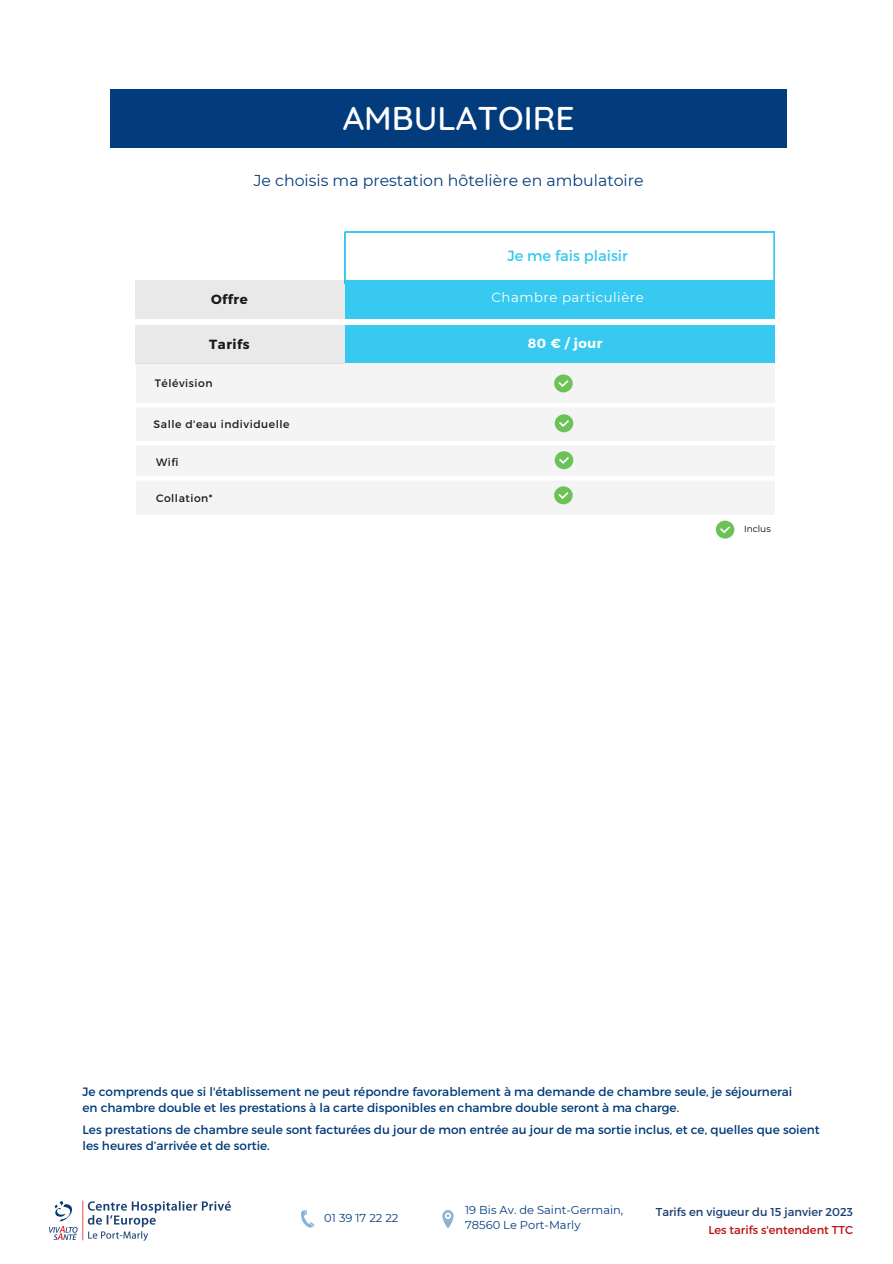
<style>
.page{position:relative;width:893px;height:1264px;background:#fff}
.page>*{position:absolute;margin:0;border:0;box-sizing:border-box;transform-origin:0 0}
.t1{font:500 33.6px "Quicksand";color:#fff}
.t2{font:15.75px "Montserrat";color:#033c7c}
.t3{font:14.7px "Montserrat";color:#37c9ef}
.t4{font:700 13.35px "Montserrat";letter-spacing:.04em;color:#191919}
.t5{font:13.2px "Montserrat";letter-spacing:.04em;color:#fff}
.t6{font:700 13.2px "Montserrat";letter-spacing:.04em;color:#fff}
.t7{font:700 13.2px "Montserrat";letter-spacing:.04em;color:#191919}
.t8{font:12.15px/16px "Montserrat";color:#003a78}
.t9{font:11.4px/15.3px "Montserrat";color:#033c7c}
.t10{font:11.4px "Montserrat";color:#193e72}
.t11{font:11.4px "Montserrat";color:#bc0f0f}
.t12{font:10.8px "Montserrat";letter-spacing:.05em;color:#191919}
.t13{font:9px "Montserrat";color:#000}
</style>
<div class="page">
<div style="left:345px;top:281px;width:429px;height:38px;background:#37c9ef"></div>
<div style="left:345px;top:325px;width:429px;height:38px;background:#37c9ef"></div>
<div style="left:136px;top:363px;width:638px;height:152px;background:#f4f4f4"></div>
<hr style="left:136px;top:403px;width:756px;height:4px;background:#fff">
<hr style="left:133px;top:441px;width:759px;height:4px;background:#fff">
<svg style="left:345px;top:232px;width:429px;height:49px"></svg>
<div style="left:136px;top:281px;width:209px;height:38px;background:#e9e9e9"></div>
<div style="left:136px;top:325px;width:209px;height:38px;background:#e9e9e9"></div>
<div style="left:554px;top:414px;width:19px;height:18px;background:#6ac259;border-radius:50%"></div>
<svg style="left:559px;top:420px;width:10px;height:7px"></svg>
<div style="left:110px;top:89px;width:676px;height:59px;background:#033c7c"></div>
<div style="left:715px;top:520px;width:19px;height:18px;background:#6ac259;border-radius:50%"></div>
<svg style="left:720px;top:526px;width:10px;height:7px"></svg>
<hr style="left:133px;top:476px;width:759px;height:4px;background:#fff">
<div style="left:554px;top:486px;width:18px;height:18px;background:#6ac259;border-radius:50%"></div>
<svg style="left:558px;top:492px;width:10px;height:7px"></svg>
<img style="left:49px;top:1200px;width:266px;height:41px">
<div style="left:554px;top:451px;width:19px;height:18px;background:#6ac259;border-radius:50%"></div>
<svg style="left:559px;top:457px;width:10px;height:7px"></svg>
<div style="left:554px;top:374px;width:18px;height:18px;background:#6ac259;border-radius:50%"></div>
<svg style="left:558px;top:380px;width:10px;height:7px"></svg>
<svg style="left:301px;top:1209px;width:13px;height:18px"></svg>
<svg style="left:442px;top:1210px;width:11px;height:17px"></svg>
<h1 class="t1" style="left:342px;top:96px;width:233px">AMBULATOIRE</h1>
<p class="t2" style="left:254px;top:171px;width:391px">Je choisis ma prestation hôtelière en ambulatoire</p>
<p class="t4" style="left:211px;top:290px;width:38px">Offre</p>
<p class="t7" style="left:209px;top:335px;width:42px">Tarifs</p>
<p class="t12" style="left:155px;top:376px;width:59px">Télévision</p>
<p class="t12" style="left:154px;top:417px;width:137px">Salle d'eau individuelle</p>
<p class="t12" style="left:156px;top:455px;width:24px">Wifi</p>
<p class="t12" style="left:156px;top:491px;width:58px">Collation*</p>
<p class="t3" style="left:507px;top:246px;width:122px">Je me fais plaisir</p>
<p class="t5" style="left:491px;top:290px;width:154px">Chambre particulière</p>
<p class="t6" style="left:528px;top:334px;width:76px">80 € / jour</p>
<p class="t13" style="left:744px;top:523px;width:28px">Inclus</p>
<p class="t8" style="left:82px;top:1082px;width:711px">Je comprends que si l'établissement ne peut répondre favorablement à ma demande de chambre seule, je séjournerai en chambre double et les prestations à la carte disponibles en chambre double seront à ma charge.</p>
<p class="t8" style="left:82px;top:1120px;width:738px">Les prestations de chambre seule sont facturées du jour de mon entrée au jour de ma sortie inclus, et ce, quelles que soient les heures d’arrivée et de sortie.</p>
<p class="t9" style="left:324px;top:1209px;width:76px">01 39 17 22 22</p>
<p class="t9" style="left:465px;top:1202px;width:160px">19 Bis Av. de Saint-Germain,<br>78560 Le Port-Marly</p>
<p class="t10" style="left:655px;top:1204px;width:199px">Tarifs en vigueur du 15 janvier 2023</p>
<p class="t11" style="left:708px;top:1222px;width:146px">Les tarifs s'entendent TTC</p>
</div>
